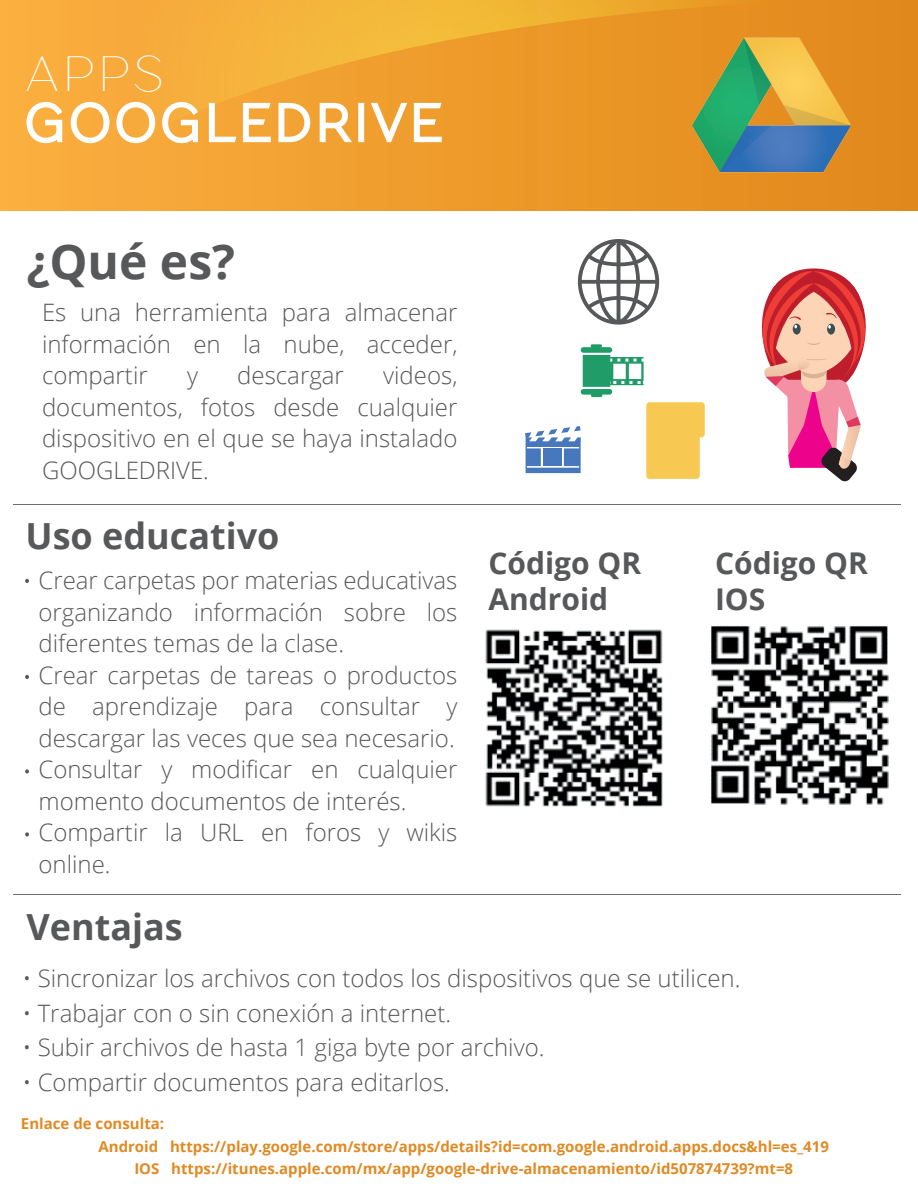
<style>
.page{position:relative;width:918px;height:1188px;background:#fff}
.page>*{position:absolute;margin:0;border:0;box-sizing:border-box;transform-origin:0 0}
.t1{font:49.65px "Drugs";color:#fff}
.t2{font:700 48px "Open Sans";color:#57585a}
.t3{font:700 36px "Open Sans";color:#57585a}
.t4{font:700 30px/36px "Open Sans";color:#57585a}
.t5{font:300 24px/31.5px "Open Sans";color:#57585a;text-align:justify}
.t6{font:700 15px/22.5px "Open Sans";color:#e18a24;text-align:center}
</style>
<div class="page">
<hr style="left:14px;top:894px;width:887px;height:1px;background:#6c6d70">
<hr style="left:14px;top:504px;width:887px;height:1px;background:#6c6d70">
<svg style="left:0;top:0;width:918px;height:210px;background:#eea02e"></svg>
<svg style="left:24px;top:100px;width:176px;height:45px"></svg>
<svg style="left:207px;top:101px;width:149px;height:43px"></svg>
<div style="left:358px;top:103px;width:6px;height:39px;border:4px solid #fff"></div>
<svg style="left:367px;top:101px;width:77px;height:43px"></svg>
<img style="left:691px;top:26px;width:161px;height:162px">
<img style="left:485px;top:629px;width:178px;height:178px">
<img style="left:710px;top:625px;width:180px;height:180px">
<svg style="left:578px;top:239px;width:81px;height:86px"></svg>
<svg style="left:525px;top:344px;width:180px;height:135px"></svg>
<svg style="left:761px;top:268px;width:105px;height:214px"></svg>
<svg style="left:25px;top:579px;width:4px;height:4px"></svg>
<svg style="left:25px;top:675px;width:4px;height:4px"></svg>
<svg style="left:25px;top:769px;width:4px;height:5px"></svg>
<svg style="left:25px;top:832px;width:4px;height:5px"></svg>
<h1 class="t1" style="left:25px;top:42px;width:140px">APPS</h1>
<h2 class="t2" style="left:27px;top:228px;width:210px">¿Qué es?</h2>
<p class="t5" style="left:42px;top:296px;width:417px">Es una herramienta para almacenar información en la nube, acceder, compartir</p>
<p class="t5" style="left:42px;top:359px;width:417px;text-indent:341px">videos, documentos, fotos desde cualquier dispositivo en el que se haya instalado GOOGLEDRIVE.</p>
<p class="t5" style="left:187px;top:359px;width:13px">y</p>
<p class="t5" style="left:237px;top:359px;width:108px">descargar</p>
<h3 class="t3" style="left:26px;top:510px;width:256px">Uso educativo</h3>
<p class="t5" style="left:38px;top:564px;width:421px;text-align:left">Crear carpetas por materias educativas organizando información sobre los diferentes temas de la clase.<br>Crear carpetas de tareas o productos de aprendizaje para consultar y descargar las veces que sea necesario.<br>Consultar y modificar en cualquier momento documentos de interés.<br>Compartir la URL en foros y wikis online.</p>
<h3 class="t3" style="left:27px;top:901px;width:158px">Ventajas</h3>
<p class="t4" style="left:489px;top:545px;width:154px">Código QR<br>Android</p>
<p class="t4" style="left:715px;top:545px;width:154px">Código QR<br>IOS</p>
<p class="t5" style="left:22px;top:962px;width:719px">• Sincronizar los archivos con todos los dispositivos que se utilicen.</p>
<p class="t5" style="left:22px;top:996px;width:430px">• Trabajar con o sin conexión a internet.</p>
<p class="t5" style="left:22px;top:1031px;width:524px">• Subir archivos de hasta 1 giga byte por archivo.</p>
<p class="t5" style="left:22px;top:1065px;width:429px">• Compartir documentos para editarlos.</p>
<p class="t6" style="left:21px;top:1112px;width:145px">Enlace de consulta:</p>
<p class="t6" style="left:98px;top:1135px;width:732px">Android https://play.google.com/store/apps/details?id=com.google.android.apps.docs&amp;hl=es_419<br>IOS https://itunes.apple.com/mx/app/google-drive-almacenamiento/id507874739?mt=8</p>
</div>
